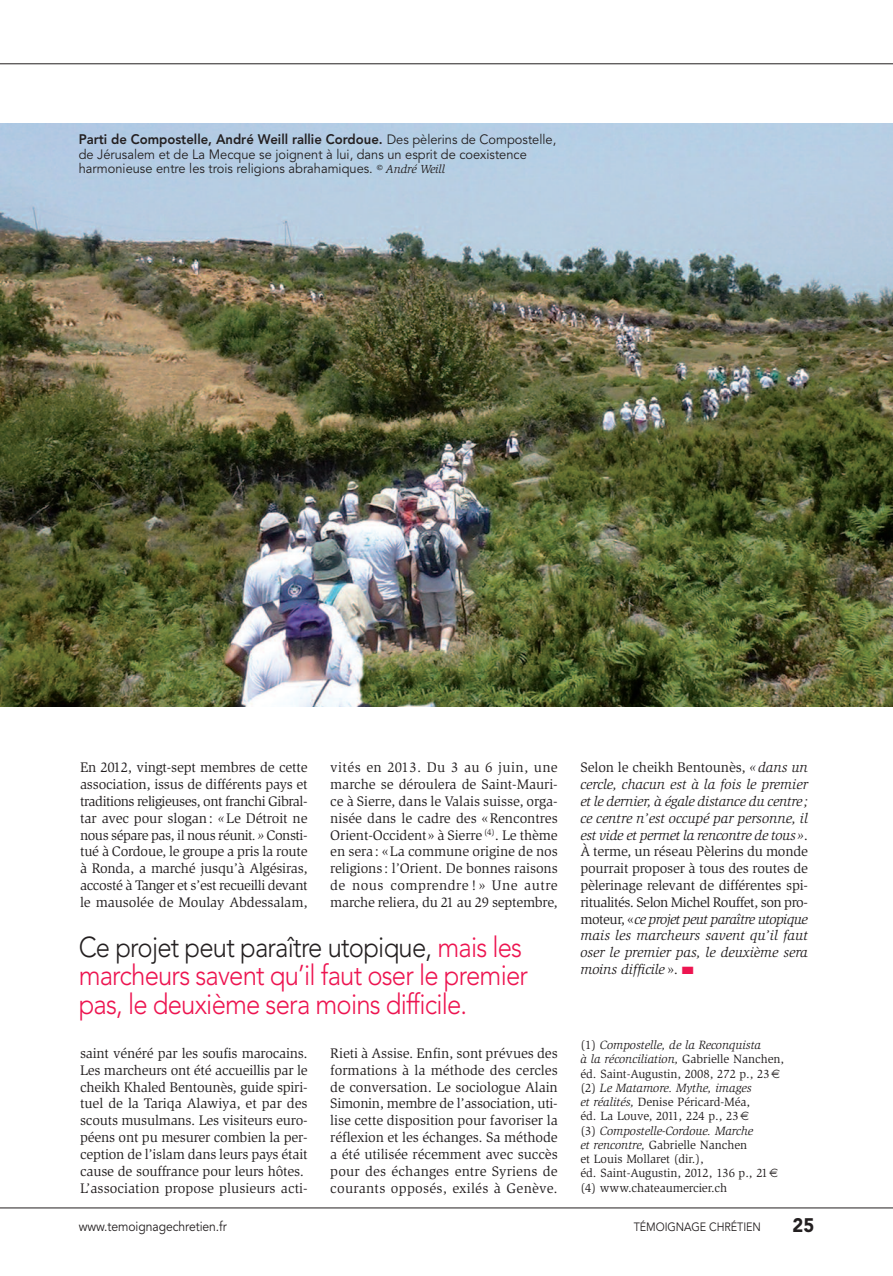
<style>
.page{position:relative;width:893px;height:1276px;background:#fff}
.page>*{position:absolute;margin:0;border:0;box-sizing:border-box;transform-origin:0 0}
.t1{font:300 28.5px/28.5px "Avenir";letter-spacing:-.03em;color:#ed1450;scale:.9 1}
.t2{font:900 19.5px "Avenir";color:#231f20;scale:.94 1}
.t3{font:14.25px/16.8px "Slimbach";letter-spacing:-.015em;color:#231f20;text-align:justify}
.t4{font:italic 14.25px/16.8px "Slimbach";letter-spacing:-.01em;color:#231f20;text-align:justify}
.t5{font:800 13.8px "Avenir";color:#231f20;scale:.95 1}
.t6{font:13.5px/14.2px "Avenir";color:#231f20;scale:.95 1}
.t7{font:13.5px "Avenir";color:#231f20;scale:.9 1}
.t8{font:12.3px/14.2px "Slimbach";letter-spacing:-.005em;color:#231f20}
.t9{font:12px "Avenir";letter-spacing:-.005em;color:#231f20;scale:.9 1}
.s1{font-weight:400;font-size:13.5px}
.s2{font-family:"Slimbach";font-style:italic;font-size:12px}
.s3{font-style:italic}
.s4{color:#231f20}
.s5{font-style:normal}
.s6{color:#ed1450}
</style>
<div class="page">
<img style="left:0;top:123px;width:893px;height:583px">
<hr style="left:0;top:64px;width:893px;height:1px;background:#231f20">
<hr style="left:0;top:1207px;width:893px;height:1px;background:#231f20">
<p class="t5" style="left:79px;top:134px;width:504px">Parti de Compostelle, André Weill rallie Cordoue. <span class="s1">Des pèlerins de Compostelle,</span></p>
<p class="t6" style="left:79px;top:148px;width:473px">de Jérusalem et de La Mecque se joignent à lui, dans un esprit de coexistence harmonieuse entre les trois religions abrahamiques. <span class="s2">© André Weill</span></p>
<p class="t3" style="left:80px;top:760px;width:229px">En 2012, vingt-sept membres de cette association, issus de différents pays et traditions religieuses, ont franchi Gibral&shy;tar avec pour slogan: <span class="s3">«</span>Le Détroit ne nous sépare pas, il nous réunit<span class="s3">.»</span> Consti&shy;tué à Cordoue, le groupe a pris la route à Ronda, a marché jusqu’à Algésiras, accosté à Tanger et s’est recueilli devant le mausolée de Moulay Abdessalam,</p>
<p class="t3" style="left:330px;top:760px;width:229px">vités en 2013. Du 3 au 6 juin, une marche se déroulera de Saint-Mauri&shy;ce à Sierre, dans le Valais suisse, orga&shy;nisée dans le cadre des «Rencontres Orient-Occident » à Sierre <sup>(4)</sup>. Le thème en sera: «La commune origine de nos religions : l’Orient. De bonnes raisons de nous comprendre ! » Une autre marche reliera, du 21 au 29 septembre,</p>
<h1 class="t1" style="left:79px;top:935px;width:501px"><span class="s4">Ce projet peut paraître utopique,</span> mais les marcheurs savent qu’il faut oser le premier pas, le deuxième sera moins difficile.</h1>
<p class="t3" style="left:80px;top:1046px;width:229px;text-align:left">saint vénéré par les soufis marocains.<br>Les marcheurs ont été accueillis par le cheikh Khaled Bentounès, guide spiri&shy;tuel de la Tariqa Alawiya, et par des scouts musulmans. Les visiteurs euro&shy;péens ont pu mesurer combien la per&shy;ception de l’islam dans leurs pays était cause de souffrance pour leurs hôtes.<br>L’association propose plusieurs acti-</p>
<p class="t3" style="left:330px;top:1046px;width:229px">Rieti à Assise. Enfin, sont prévues des formations à la méthode des cercles de conversation. Le sociologue Alain Simonin, membre de l’association, uti&shy;lise cette disposition pour favoriser la réflexion et les échanges. Sa méthode a été utilisée récemment avec succès pour des échanges entre Syriens de courants opposés, exilés à Genève.</p>
<p class="t4" style="left:580px;top:760px;width:229px"><span class="s5">Selon le cheikh Bentounès,</span> «dans un cercle, chacun est à la fois le premier et le dernier, à égale distance du centre; ce centre n’est occupé par personne, il est vide et permet la rencontre de tous»<span class="s5">.<br>À terme, un réseau Pèlerins du monde pourrait proposer à tous des routes de pèlerinage relevant de différentes spi&shy;ritualités. Selon Michel Rouffet, son pro&shy;moteur, «</span>ce projet peut paraître utopique mais les marcheurs savent qu’il faut oser le premier pas, le deuxième sera moins difficile <span class="s5">».</span> <span class="s6">■</span></p>
<p class="t8" style="left:580px;top:1038px;width:205px">(1) <span class="s3">Compostelle, de la Reconquista<br>à la réconciliation,</span> Gabrielle Nanchen, éd. Saint-Augustin, 2008, 272 p., 23 (2) <span class="s3">Le Matamore. Mythe, images<br>et réalités,</span> Denise Péricard-Méa,<br>éd. La Louve, 2011, 224 p., 23<br>(3) <span class="s3">Compostelle-Cordoue. Marche<br>et rencontre,</span> Gabrielle Nanchen<br>et Louis Mollaret (dir.),<br>éd. Saint-Augustin, 2012, 136 p., 21 (4) www.chateaumercier.ch</p>
<p class="t7" style="left:79px;top:1221px;width:166px">www.temoignagechretien.fr</p>
<p class="t9" style="left:634px;top:1222px;width:143px">TÉMOIGNAGE CHRÉTIEN</p>
<h2 class="t2" style="left:793px;top:1217px;width:25px">25</h2>
</div>
